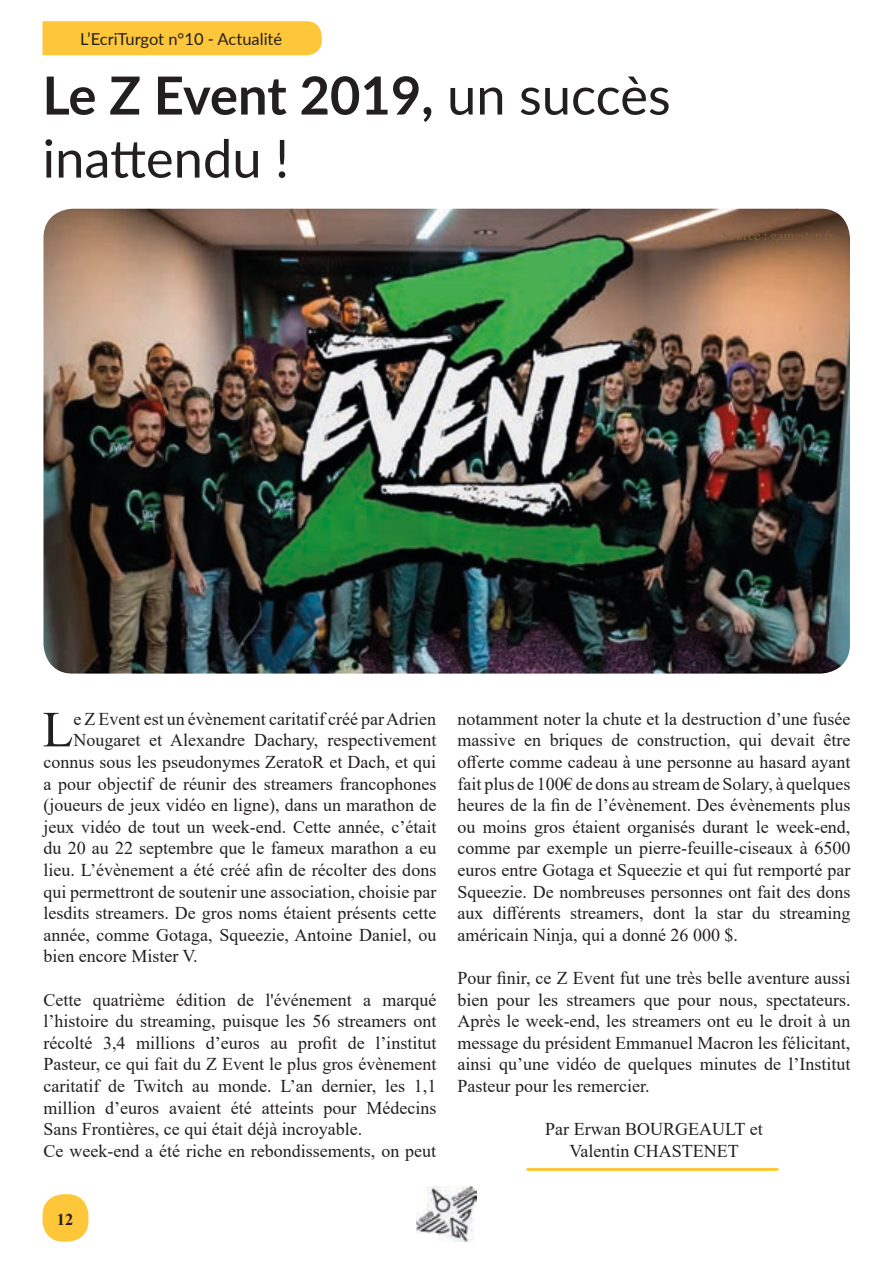
<style>
.page{position:relative;width:893px;height:1263px;background:#fff}
.page>*{position:absolute;margin:0;border:0;box-sizing:border-box;transform-origin:0 0}
.t1{font:52.5px/63px "Lato";color:#231f20}
.t2{font:50.55px "Times New Roman";color:#231f20}
.t3{font:18px/21.6px "Times New Roman";color:#231f20;text-align:justify}
.t4{font:16.5px "Lato";color:#231f20}
.t5{font:700 16.5px "Times New Roman";color:#231f20}
.s1{font-weight:700}
</style>
<div class="page">
<div style="left:43px;top:21px;width:279px;height:34px;background:#fec739"></div>
<div style="left:43px;top:1194px;width:45px;height:48px;background:#fec739;border-radius:21px"></div>
<img style="left:416px;top:1186px;width:61px;height:55px">
<img style="left:43px;top:209px;width:807px;height:465px">
<hr style="left:528px;top:1168px;width:249px;height:3px;background:#fec739">
<p class="t4" style="left:80px;top:27px;width:203px">L’EcriTurgot n°10 - Actualité</p>
<h1 class="t1" style="left:43px;top:62px;width:630px"><span class="s1">Le Z Event 2019,</span> un succès inattendu !</h1>
<h2 class="t2" style="left:42px;top:694px;width:32px">L</h2>
<p class="t3" style="left:73px;top:707px;width:364px">e Z Event est un évènement caritatif créé par Adrien</p>
<p class="t3" style="left:73px;top:729px;width:364px">Nougaret et Alexandre Dachary, respectivement</p>
<p class="t3" style="left:43px;top:750px;width:394px">connus sous les pseudonymes ZeratoR et Dach, et qui</p>
<p class="t3" style="left:43px;top:772px;width:394px">a pour objectif de réunir des streamers francophones</p>
<p class="t3" style="left:43px;top:794px;width:394px">(joueurs de jeux vidéo en ligne), dans un marathon de</p>
<p class="t3" style="left:43px;top:815px;width:394px">jeux vidéo de tout un week-end. Cette année, c’était</p>
<p class="t3" style="left:43px;top:837px;width:394px">du 20 au 22 septembre que le fameux marathon a eu</p>
<p class="t3" style="left:43px;top:858px;width:394px">lieu. L’évènement a été créé afin de récolter des dons</p>
<p class="t3" style="left:43px;top:880px;width:394px">qui permettront de soutenir une association, choisie par</p>
<p class="t3" style="left:43px;top:902px;width:394px">lesdits streamers. De gros noms étaient présents cette</p>
<p class="t3" style="left:43px;top:923px;width:394px">année, comme Gotaga, Squeezie, Antoine Daniel, ou</p>
<p class="t3" style="left:43px;top:945px;width:156px">bien encore Mister V.</p>
<p class="t3" style="left:43px;top:988px;width:394px;text-align:left">Cette quatrième édition de l'événement a marqué l’histoire du streaming, puisque les 56 streamers ont récolté 3,4 millions d’euros au profit de l’institut Pasteur, ce qui fait du Z Event le plus gros évènement caritatif de Twitch au monde. L’an dernier, les 1,1 million d’euros avaient été atteints pour Médecins Sans Frontières, ce qui était déjà incroyable.<br>Ce week-end a été riche en rebondissements, on peut</p>
<p class="t3" style="left:458px;top:707px;width:394px">notamment noter la chute et la destruction d’une fusée massive en briques de construction, qui devait être offerte comme cadeau à une personne au hasard ayant fait plus de 100€ de dons au stream de Solary, à quelques heures de la fin de l’évènement. Des évènements plus ou moins gros étaient organisés durant le week-end, comme par exemple un pierre-feuille-ciseaux à 6500 euros entre Gotaga et Squeezie et qui fut remporté par Squeezie. De nombreuses personnes ont fait des dons aux différents streamers, dont la star du streaming américain Ninja, qui a donné 26 000 $.</p>
<p class="t3" style="left:458px;top:966px;width:394px">Pour finir, ce Z Event fut une très belle aventure aussi bien pour les streamers que pour nous, spectateurs.<br>Après le week-end, les streamers ont eu le droit à un message du président Emmanuel Macron les félicitant, ainsi qu’une vidéo de quelques minutes de l’Institut Pasteur pour les remercier.</p>
<p class="t3" style="left:545px;top:1118px;width:219px;text-align:center">Par Erwan BOURGEAULT et<br>Valentin CHASTENET</p>
<p class="t5" style="left:57px;top:1208px;width:18px">12</p>
</div>
